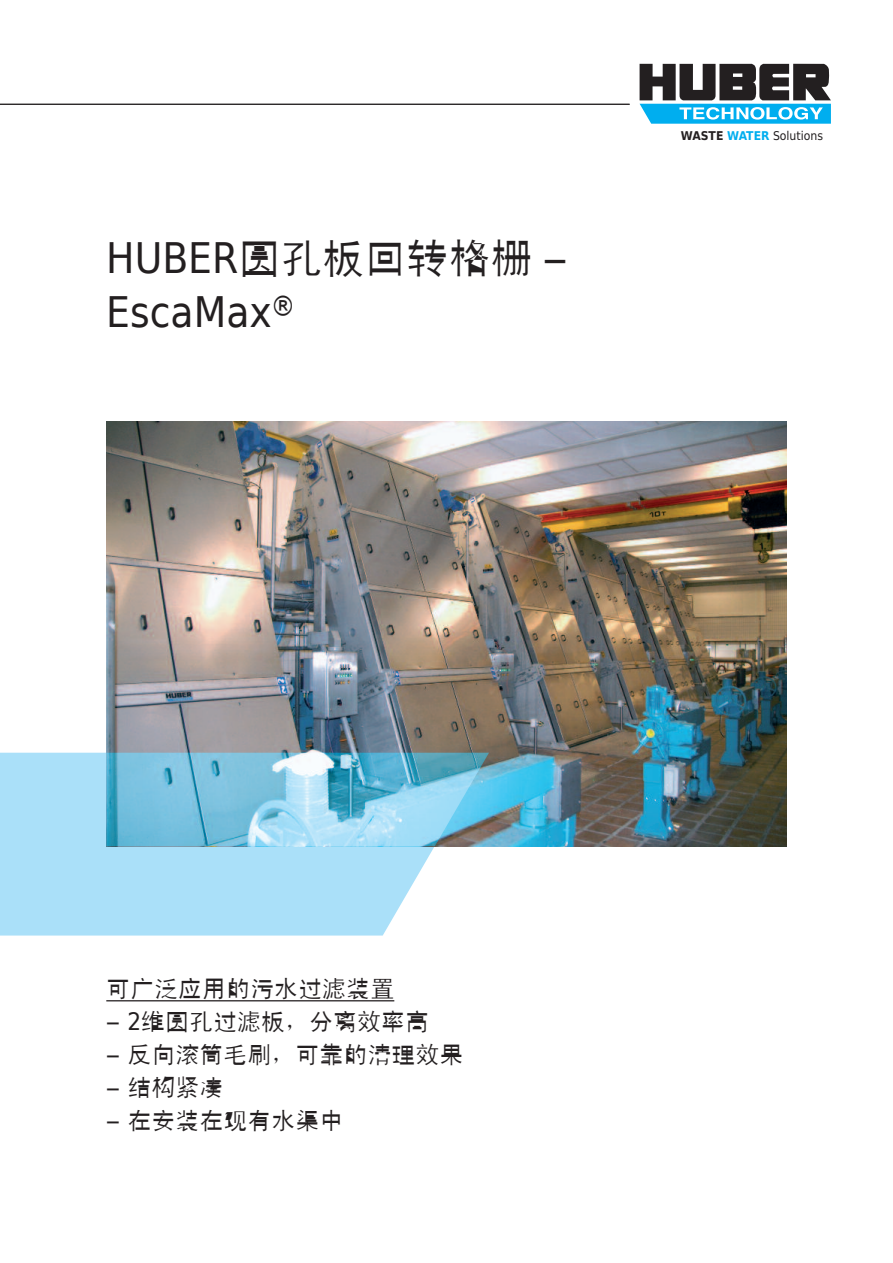
<style>
.page{position:relative;width:893px;height:1263px;background:#fff}
.page>*{position:absolute;margin:0;border:0;box-sizing:border-box;transform-origin:0 0}
.t1{font:42px/54px "Huber Int";color:#231f20}
.t2{font:24px "Huber Int";color:#231f20}
.t3{font:12.15px "Huber Tec";color:#231f20}
.s1{font-weight:700}
.s2{font-weight:700;color:#00aeef}
</style>
<div class="page">
<svg style="left:640px;top:64px;width:191px;height:60px"></svg>
<hr style="left:0;top:104px;width:630px;height:1px;background:#231f20">
<svg style="left:0;top:753px;width:489px;height:182px;background:#b4e3f9"></svg>
<img style="left:106px;top:421px;width:681px;height:425px">
<hr style="left:106px;top:1000px;width:288px;height:1px;background:#231f20">
<img style="left:106px;top:753px;width:383px;height:93px">
<h1 class="t1" style="left:106px;top:231px;width:462px">HUBER圆孔板回转格栅 –<br>EscaMax®</h1>
<p class="t3" style="left:681px;top:126px;width:144px"><span class="s1">WASTE</span> <span class="s2">WATER</span> Solutions</p>
<p class="t2" style="left:106px;top:975px;width:289px">可广泛应用的污水过滤装置</p>
<p class="t2" style="left:106px;top:1008px;width:324px">– 2维圆孔过滤板，分离效率高</p>
<p class="t2" style="left:106px;top:1041px;width:359px">– 反向滚筒毛刷，可靠的清理效果</p>
<p class="t2" style="left:106px;top:1074px;width:119px">– 结构紧凑</p>
<p class="t2" style="left:106px;top:1107px;width:239px">– 在安装在现有水渠中</p>
</div>
